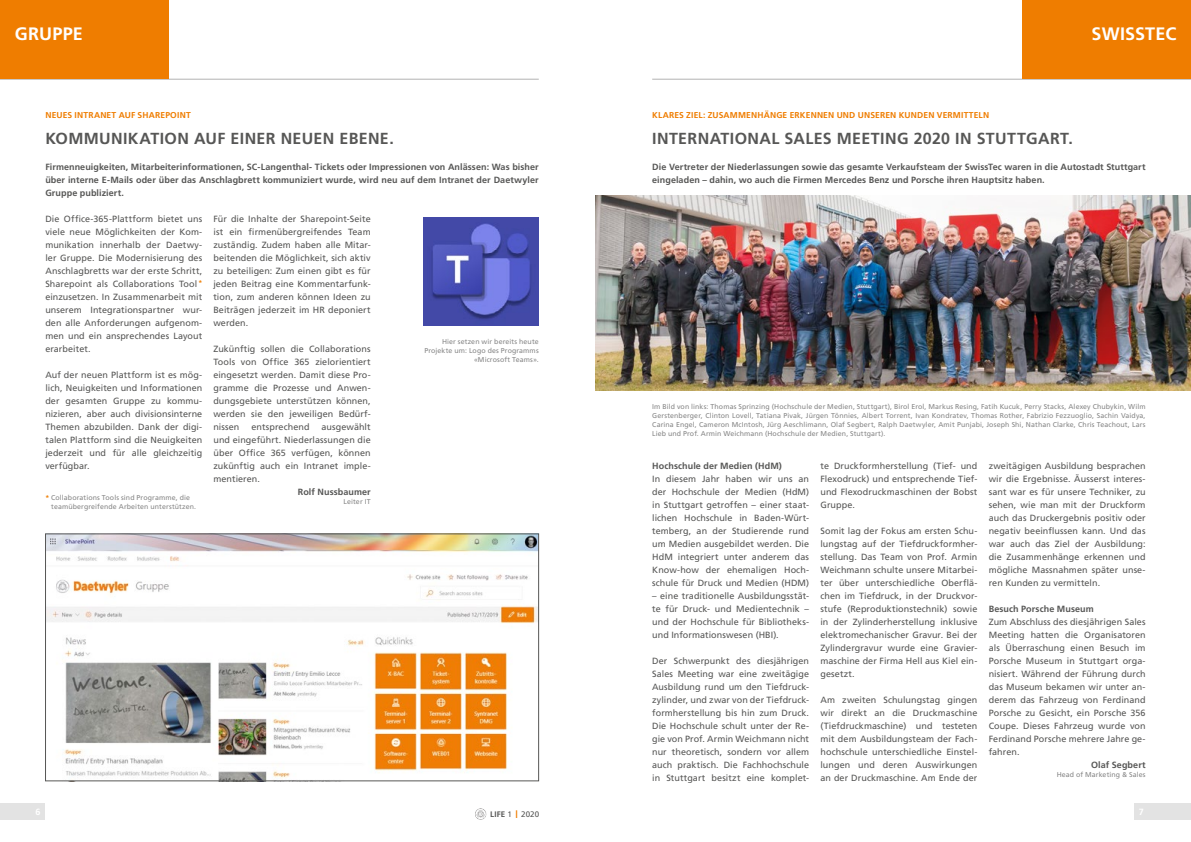
<style>
.page{position:relative;width:1191px;height:842px;background:#fff}
.page>*{position:absolute;margin:0;border:0;box-sizing:border-box;transform-origin:0 0}
.t1{font:700 18px "Frutiger LT Com";letter-spacing:.01em;color:#fff}
.t2{font:700 16px "Frutiger LT Com";letter-spacing:.025em;color:#575756}
.t3{font:9px/13px "Frutiger LT Com";letter-spacing:.01em;color:#575756;text-align:justify}
.t4{font:700 9px/13px "Frutiger LT Com";letter-spacing:.01em;color:#575756;text-align:justify}
.t5{font:700 9px "Frutiger LT Com";color:#fff}
.t6{font:700 8.5px "Frutiger LT Com";letter-spacing:.02em;color:#ef7d00}
.t7{font:8px "Frutiger LT Com";color:#575756}
.t8{font:7px/9px "Frutiger LT Com";letter-spacing:.015em;color:#878787;text-align:justify}
.s1{font-weight:700;color:#ef7d00}
.s2{font-weight:700}
.s3{font-size:11px;color:#ef7d00}
</style>
<div class="page">
<hr style="left:652px;top:79px;width:539px;height:1px;background:#b3b2b2">
<hr style="left:0;top:79px;width:539px;height:1px;background:#b3b2b2">
<div style="left:0;top:0;width:168px;height:79px;background:#ef7d00"></div>
<div style="left:1022px;top:0;width:169px;height:79px;background:#ef7d00"></div>
<img style="left:47px;top:536px;width:490px;height:243px">
<div style="left:45px;top:534px;width:494px;height:247px;border:1px solid #575756"></div>
<img style="left:423px;top:217px;width:116px;height:109px">
<div style="left:1134px;top:804px;width:57px;height:16px;background:#e3e3e3"></div>
<div style="left:0;top:804px;width:45px;height:16px;background:#e3e3e3"></div>
<img style="left:595px;top:196px;width:596px;height:195px">
<svg style="left:475px;top:808px;width:11px;height:12px"></svg>
<h1 class="t1" style="left:15px;top:23px;width:69px">GRUPPE</h1>
<h1 class="t1" style="left:1091px;top:23px;width:86px">SWISSTEC</h1>
<p class="t6" style="left:45px;top:110px;width:147px">NEUES INTRANET AUF SHAREPOINT</p>
<p class="t6" style="left:652px;top:110px;width:338px">KLARES ZIEL: ZUSAMMENHÄNGE ERKENNEN UND UNSEREN KUNDEN VERMITTELN</p>
<h2 class="t2" style="left:45px;top:128px;width:350px">KOMMUNIKATION AUF EINER NEUEN EBENE.</h2>
<h2 class="t2" style="left:652px;top:128px;width:422px">INTERNATIONAL SALES MEETING 2020 IN STUTTGART.</h2>
<p class="t4" style="left:45px;top:160px;width:495px">Firmenneuigkeiten, Mitarbeiterinformationen, SC-Langenthal- Tickets oder Impressionen von Anlässen: Was bisher über interne E-Mails oder über das Anschlagbrett kommuniziert wurde, wird neu auf dem Intranet der Daetwyler Gruppe publiziert.</p>
<p class="t4" style="left:652px;top:160px;width:495px">Die Vertreter der Niederlassungen sowie das gesamte Verkaufsteam der SwissTec waren in die Autostadt Stuttgart eingeladen – dahin, wo auch die Firmen Mercedes Benz und Porsche ihren Hauptsitz haben.</p>
<p class="t3" style="left:45px;top:212px;width:158px">Die Office-365-Plattform bietet uns viele neue Möglichkeiten der Kom&shy;munikation innerhalb der Daetwy&shy;ler Gruppe. Die Modernisierung des Anschlagbretts war der erste Schritt, Sharepoint als Collaborations Tool <sup>* </sup>einzusetzen. In Zusammenarbeit mit unserem Integrationspartner wur&shy;den alle Anforderungen aufgenom&shy;men und ein ansprechendes Layout erarbeitet.</p>
<p class="t3" style="left:45px;top:368px;width:158px">Auf der neuen Plattform ist es mög&shy;lich, Neuigkeiten und Informationen der gesamten Gruppe zu kommu&shy;nizieren, aber auch divisionsinterne Themen abzubilden. Dank der digi&shy;talen Plattform sind die Neuigkeiten jederzeit und für alle gleichzeitig verfügbar.</p>
<p class="t8" style="left:51px;top:493px;width:146px;text-indent:-6px"><span class="s1">*</span> Collaborations Tools sind Programme, die teamübergreifende Arbeiten unterstützen.</p>
<p class="t3" style="left:213px;top:212px;width:159px">Für die Inhalte der Sharepoint-Seite ist ein firmenübergreifendes Team zuständig. Zudem haben alle Mitar&shy;beitenden die Möglichkeit, sich aktiv zu beteiligen: Zum einen gibt es für jeden Beitrag eine Kommentarfunk&shy;tion, zum anderen können Ideen zu Beiträgen jederzeit im HR deponiert werden.</p>
<p class="t3" style="left:213px;top:342px;width:159px">Zukünftig sollen die Collaborations Tools von Office 365 zielorientiert eingesetzt werden. Damit diese Pro&shy;gramme die Prozesse und Anwen&shy;dungsgebiete unterstützen können, werden sie den jeweiligen Bedürf&shy;nissen</p>
<p class="t3" style="left:213px;top:420px;width:159px;text-indent:108px">ausgewählt und eingeführt. Niederlassungen die über Office 365 verfügen, können zukünftig auch ein Intranet imple&shy;mentieren.</p>
<p class="t4" style="left:298px;top:485px;width:74px">Rolf Nussbaumer</p>
<p class="t8" style="left:343px;top:497px;width:29px">Leiter IT</p>
<p class="t3" style="left:251px;top:420px;width:60px">entsprechend</p>
<p class="t8" style="left:424px;top:337px;width:116px;text-align:right">Hier setzen wir bereits heute<br>Projekte um: Logo des Programms «Microsoft Teams».</p>
<p class="t8" style="left:652px;top:402px;width:495px">Im Bild von links: Thomas Sprinzing (Hochschule der Medien, Stuttgart), Birol Erol, Markus Resing, Fatih Kucuk, Perry Stacks, Alexey Chubykin, Wilm Gerstenberger, Clinton Lovell, Tatiana Pivak, Jürgen Tönnies, Albert Torrent, Ivan Kondratev, Thomas Rother, Fabrizio Fezzuoglio, Sachin Vaidya, Carina Engel, Cameron McIntosh, Jürg Aeschlimann, Olaf Segbert, Ralph Daetwyler, Amit Punjabi, Joseph Shi, Nathan Clarke, Chris Teachout, Lars Lieb und Prof. Armin Weichmann (Hochschule der Medien, Stuttgart).</p>
<p class="t4" style="left:652px;top:459px;width:131px">Hochschule der Medien (HdM)</p>
<p class="t3" style="left:652px;top:472px;width:158px">In diesem Jahr haben wir uns an der Hochschule der Medien (HdM) in Stuttgart getroffen – einer staat&shy;lichen Hochschule in Baden-Würt&shy;temberg, an der Studierende rund um Medien ausgebildet werden. Die HdM integriert unter anderem das Know-how der ehemaligen Hoch&shy;schule für Druck und Medien (HDM)</p>
<p class="t3" style="left:652px;top:589px;width:158px">– eine traditionelle Ausbildungsstät&shy;te für Druck- und Medientechnik – und der Hochschule für Bibliotheks&shy;und Informationswesen (HBI).</p>
<p class="t3" style="left:652px;top:654px;width:158px">Der Schwerpunkt des diesjährigen Sales Meeting war eine zweitägige Ausbildung rund um den Tiefdruck&shy;zylinder, und zwar von der Tiefdruck&shy;formherstellung bis hin zum Druck.<br>Die Hochschule schult unter der Re&shy;gie von Prof. Armin Weichmann nicht nur theoretisch, sondern vor allem auch praktisch. Die Fachhochschule in Stuttgart besitzt eine komplet-</p>
<p class="t3" style="left:820px;top:459px;width:158px">te Druckformherstellung (Tief- und Flexodruck) und entsprechende Tief&shy;und Flexodruckmaschinen der Bobst Gruppe.</p>
<p class="t3" style="left:820px;top:524px;width:158px">Somit lag der Fokus am ersten Schu&shy;lungstag auf der Tiefdruckformher&shy;stellung. Das Team von Prof. Armin Weichmann schulte unsere Mitarbei&shy;ter über unterschiedliche Oberflä&shy;chen im Tiefdruck, in der Druckvor&shy;stufe (Reproduktionstechnik) sowie in der Zylinderherstellung inklusive elektromechanischer Gravur. Bei der Zylindergravur wurde eine Gravier&shy;maschine der Firma Hell aus Kiel ein&shy;gesetzt.</p>
<p class="t3" style="left:820px;top:693px;width:158px">Am zweiten Schulungstag gingen wir direkt an die Druckmaschine (Tiefdruckmaschine) und testeten mit dem Ausbildungsteam der Fach&shy;hochschule unterschiedliche Einstel&shy;lungen und deren Auswirkungen an der Druckmaschine. Am Ende der</p>
<p class="t3" style="left:988px;top:459px;width:158px">zweitägigen Ausbildung besprachen wir die Ergebnisse. Äusserst interes&shy;sant war es für unsere Techniker, zu sehen, wie man mit der Druckform auch das Druckergebnis positiv oder negativ beeinflussen kann. Und das war auch das Ziel der Ausbildung: die Zusammenhänge erkennen und mögliche Massnahmen später unse&shy;ren Kunden zu vermitteln.</p>
<p class="t4" style="left:988px;top:602px;width:107px">Besuch Porsche Museum</p>
<p class="t3" style="left:988px;top:615px;width:158px">Zum Abschluss des diesjährigen Sales Meeting hatten die Organisatoren als Überraschung einen Besuch im Porsche Museum in Stuttgart orga&shy;nisiert. Während der Führung durch das Museum bekamen wir unter an&shy;derem das Fahrzeug von Ferdinand Porsche zu Gesicht, ein Porsche 356<br>Coupe. Dieses Fahrzeug wurde von Ferdinand Porsche mehrere Jahre ge&shy;fahren.</p>
<p class="t4" style="left:1091px;top:758px;width:56px">Olaf Segbert</p>
<p class="t8" style="left:1056px;top:770px;width:90px">Head of Marketing &amp; Sales</p>
<p class="t5" style="left:35px;top:806px;width:7px">6</p>
<p class="t7" style="left:490px;top:809px;width:51px"><span class="s2">LIFE</span> 1 <span class="s3">I</span> 2020</p>
<p class="t5" style="left:1138px;top:806px;width:7px">7</p>
</div>
